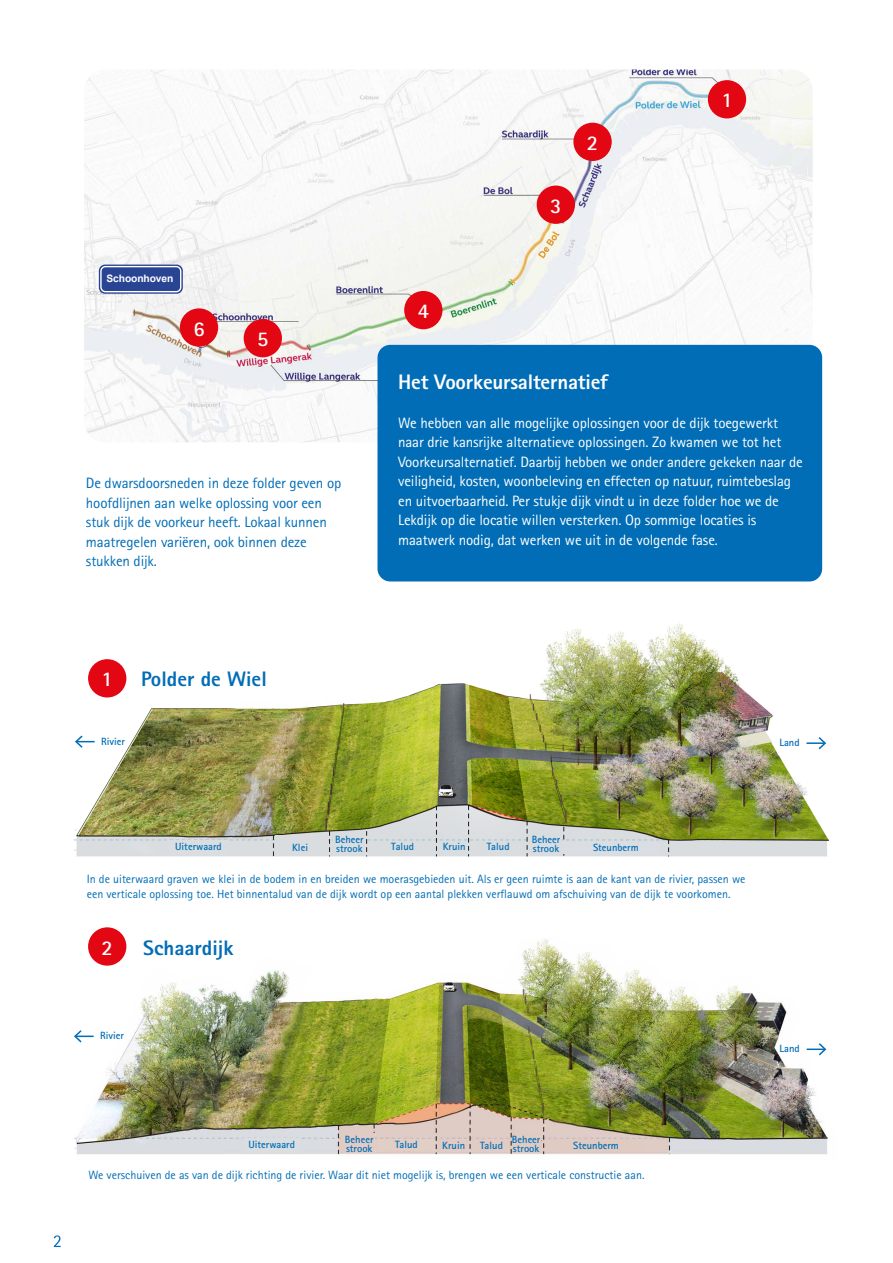
<style>
.page{position:relative;width:893px;height:1263px;background:#fff}
.page>*{position:absolute;margin:0;border:0;box-sizing:border-box;transform-origin:0 0}
.t1{font:800 21px "Rotis Sans Serif";letter-spacing:-.01em;color:#fff}
.t2{font:800 21px "Rotis Sans Serif";color:#006db6}
.t3{font:700 21px "Rotis Sans Serif";color:#fff}
.t4{font:15px/19.5px "Rotis Sans Serif";letter-spacing:-.01em;color:#fff}
.t5{font:15px/19.5px "Rotis Sans Serif";letter-spacing:-.01em;color:#006db6}
.t6{font:12px/14.4px "Rotis Sans Serif";color:#006db6}
.t7{font:700 10.5px/9px "Rotis Sans Serif";color:#006db6}
.t8{font:700 10.2px "Arial";letter-spacing:-.01em;color:#fff}
</style>
<div class="page">
<img style="left:73px;top:623px;width:756px;height:234px">
<img style="left:74px;top:938px;width:754px;height:217px">
<img style="left:84px;top:69px;width:729px;height:373px">
<svg style="left:54px;top:1235px;width:7px;height:12px"></svg>
<div style="left:537px;top:186px;width:38px;height:38px;background:#e30613;border-radius:50%"></div>
<div style="left:404px;top:291px;width:38px;height:38px;background:#e30613;border-radius:50%"></div>
<div style="left:244px;top:319px;width:38px;height:38px;background:#e30613;border-radius:50%"></div>
<div style="left:180px;top:308px;width:38px;height:39px;background:#e30613;border-radius:50%"></div>
<div style="left:573px;top:123px;width:39px;height:38px;background:#e30613;border-radius:50%"></div>
<div style="left:708px;top:80px;width:38px;height:38px;background:#e30613;border-radius:50%"></div>
<div style="left:377px;top:345px;width:445px;height:236px;background:#006db6;border-radius:13px"></div>
<svg style="left:99px;top:265px;width:84px;height:29px"></svg>
<svg style="left:100px;top:266px;width:81px;height:26px;background:#4259a0"></svg>
<div style="left:88px;top:659px;width:38px;height:38px;background:#e30613;border-radius:50%"></div>
<div style="left:170px;top:839px;width:57px;height:15px;background:#dadee0"></div>
<div style="left:374px;top:841px;width:57px;height:12px;background:#dadde0"></div>
<div style="left:275px;top:835px;width:52px;height:19px;background:#dadde0"></div>
<div style="left:333px;top:835px;width:32px;height:19px;background:#dadde0"></div>
<div style="left:547px;top:1140px;width:98px;height:12px;background:#e0cbc3"></div>
<div style="left:561px;top:842px;width:97px;height:12px;background:#dadde1"></div>
<div style="left:530px;top:835px;width:32px;height:19px;background:#dadde0"></div>
<div style="left:476px;top:841px;width:48px;height:12px;background:#dadde0"></div>
<div style="left:243px;top:1138px;width:57px;height:15px;background:#dadee0"></div>
<div style="left:378px;top:1139px;width:57px;height:12px;background:#e1cec5"></div>
<div style="left:343px;top:1134px;width:32px;height:19px;background:#e1cbc5"></div>
<div style="left:513px;top:1134px;width:27px;height:19px;background:#e0cbc3"></div>
<div style="left:473px;top:1140px;width:35px;height:11px;background:#e0cbc5"></div>
<div style="left:441px;top:1140px;width:25px;height:12px;background:#e0cbc5"></div>
<div style="left:442px;top:841px;width:25px;height:12px;background:#dadde0"></div>
<svg style="left:806px;top:737px;width:20px;height:12px"></svg>
<div style="left:88px;top:927px;width:38px;height:39px;background:#e30613;border-radius:50%"></div>
<svg style="left:807px;top:1043px;width:19px;height:12px"></svg>
<svg style="left:74px;top:1030px;width:20px;height:12px"></svg>
<svg style="left:75px;top:735px;width:20px;height:13px"></svg>
<p class="t8" style="left:107px;top:272px;width:68px">Schoonhoven</p>
<h1 class="t3" style="left:193px;top:315px;width:13px">6</h1>
<h1 class="t3" style="left:257px;top:326px;width:13px">5</h1>
<p class="t5" style="left:86px;top:473px;width:257px">De dwarsdoorsneden in deze folder geven op hoofdlijnen aan welke oplossing voor een stuk dijk de voorkeur heeft. Lokaal kunnen maatregelen variëren, ook binnen deze stukken dijk.</p>
<h1 class="t3" style="left:102px;top:666px;width:13px">1</h1>
<h1 class="t2" style="left:141px;top:666px;width:127px">Polder de Wiel</h1>
<p class="t7" style="left:101px;top:736px;width:25px">Rivier</p>
<h1 class="t3" style="left:418px;top:298px;width:13px">4</h1>
<h1 class="t3" style="left:550px;top:192px;width:13px">3</h1>
<h1 class="t3" style="left:587px;top:130px;width:13px">2</h1>
<h1 class="t3" style="left:721px;top:87px;width:13px">1</h1>
<h1 class="t1" style="left:398px;top:368px;width:211px">Het Voorkeursalternatief</h1>
<p class="t4" style="left:398px;top:413px;width:406px">We hebben van alle mogelijke oplossingen voor de dijk toegewerkt naar drie kansrijke alternatieve oplossingen. Zo kwamen we tot het Voorkeursalternatief. Daarbij hebben we onder andere gekeken naar de veiligheid, kosten, woonbeleving en effecten op natuur, ruimtebeslag en uitvoerbaarheid. Per stukje dijk vindt u in deze folder hoe we de Lekdijk op die locatie willen versterken. Op sommige locaties is maatwerk nodig, dat werken we uit in de volgende fase.</p>
<p class="t7" style="left:779px;top:738px;width:22px">Land</p>
<p class="t7" style="left:335px;top:835px;width:30px">Beheer strook</p>
<p class="t7" style="left:175px;top:842px;width:48px">Uiterwaard</p>
<p class="t7" style="left:292px;top:843px;width:17px">Klei</p>
<p class="t7" style="left:391px;top:841px;width:24px">Talud</p>
<p class="t7" style="left:443px;top:841px;width:24px">Kruin</p>
<p class="t7" style="left:532px;top:835px;width:30px">Beheer</p>
<p class="t7" style="left:487px;top:841px;width:24px">Talud</p>
<p class="t7" style="left:533px;top:844px;width:28px">strook</p>
<p class="t7" style="left:593px;top:843px;width:47px">Steunberm</p>
<p class="t6" style="left:87px;top:872px;width:660px">In de uiterwaard graven we klei in de bodem in en breiden we moerasgebieden uit. Als er geen ruimte is aan de kant van de rivier, passen we een verticale oplossing toe. Het binnentalud van de dijk wordt op een aantal plekken verflauwd om afschuiving van de dijk te voorkomen.</p>
<h1 class="t3" style="left:102px;top:934px;width:13px">2</h1>
<h1 class="t2" style="left:143px;top:934px;width:92px">Schaardijk</h1>
<p class="t7" style="left:100px;top:1031px;width:25px">Rivier</p>
<p class="t7" style="left:345px;top:1134px;width:30px">Beheer strook</p>
<p class="t7" style="left:512px;top:1134px;width:30px">Beheer strook</p>
<p class="t7" style="left:248px;top:1140px;width:48px">Uiterwaard</p>
<p class="t7" style="left:395px;top:1140px;width:24px">Talud</p>
<p class="t7" style="left:442px;top:1141px;width:24px">Kruin</p>
<p class="t7" style="left:480px;top:1140px;width:24px">Talud</p>
<p class="t7" style="left:573px;top:1141px;width:47px">Steunberm</p>
<p class="t6" style="left:88px;top:1168px;width:558px">We verschuiven de as van de dijk richting de rivier. Waar dit niet mogelijk is, brengen we een verticale constructie aan.</p>
<p class="t7" style="left:779px;top:1044px;width:22px">Land</p>
</div>
